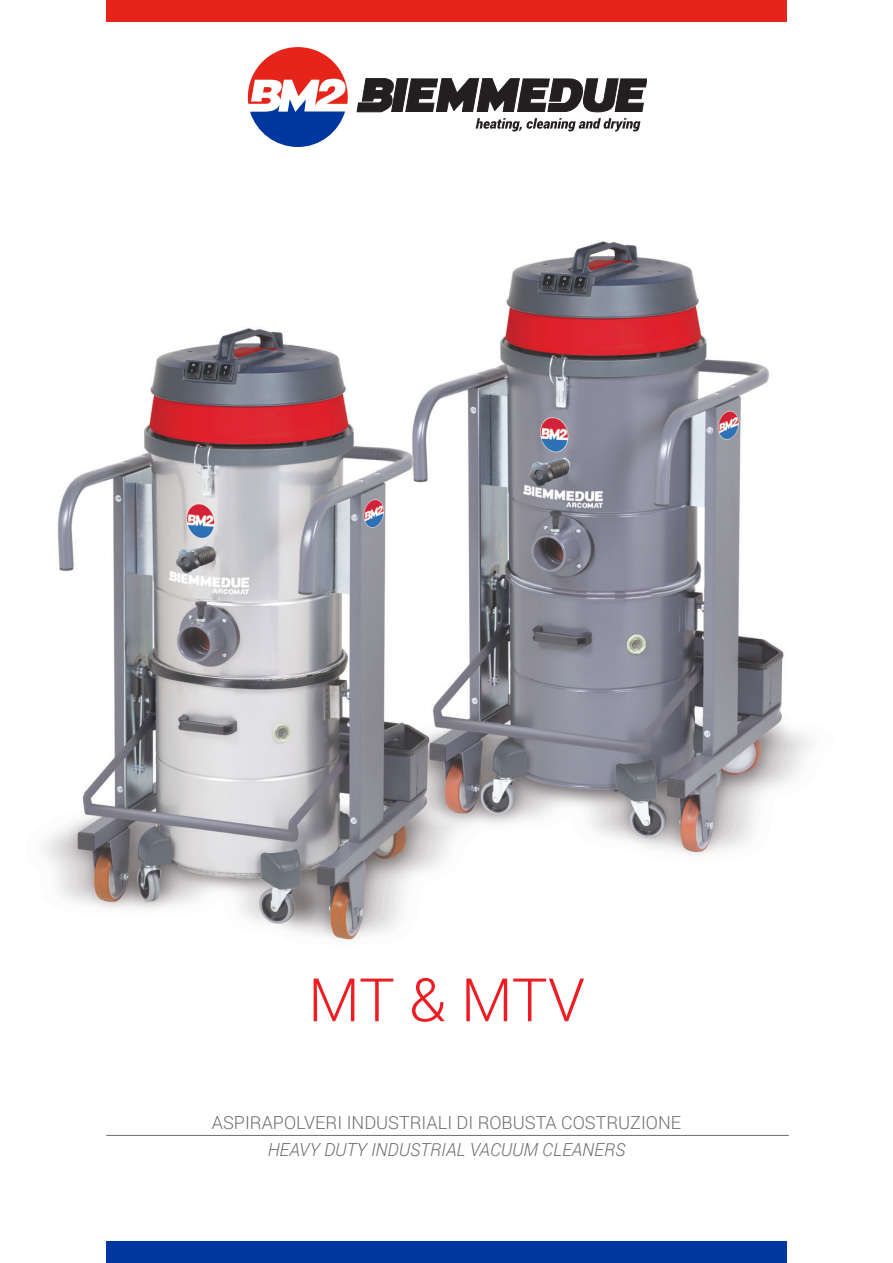
<style>
.page{position:relative;width:893px;height:1263px;background:#fff}
.page>*{position:absolute;margin:0;border:0;box-sizing:border-box;transform-origin:0 0}
.t1{font:300 60px "Roboto";color:#ee1d23}
.t2{font:300 18px "Roboto";color:#6c6d70}
.t3{font:italic 300 18px "Roboto";color:#6c6d70}
</style>
<div class="page">
<div style="left:106px;top:0;width:681px;height:21px;background:#e72419"></div>
<div style="left:106px;top:1242px;width:681px;height:21px;background:#0036a0"></div>
<hr style="left:106px;top:1135px;width:683px;height:1px;background:#6c6d70">
<img style="left:44px;top:241px;width:767px;height:699px">
<svg style="left:476px;top:118px;width:164px;height:13px"></svg>
<svg style="left:357px;top:78px;width:290px;height:34px"></svg>
<svg style="left:248px;top:47px;width:100px;height:100px"></svg>
<h1 class="t1" style="left:308px;top:958px;width:278px">MT &amp; MTV</h1>
<p class="t2" style="left:212px;top:1110px;width:471px">ASPIRAPOLVERI INDUSTRIALI DI ROBUSTA COSTRUZIONE</p>
<p class="t3" style="left:268px;top:1137px;width:359px">HEAVY DUTY INDUSTRIAL VACUUM CLEANERS</p>
</div>
